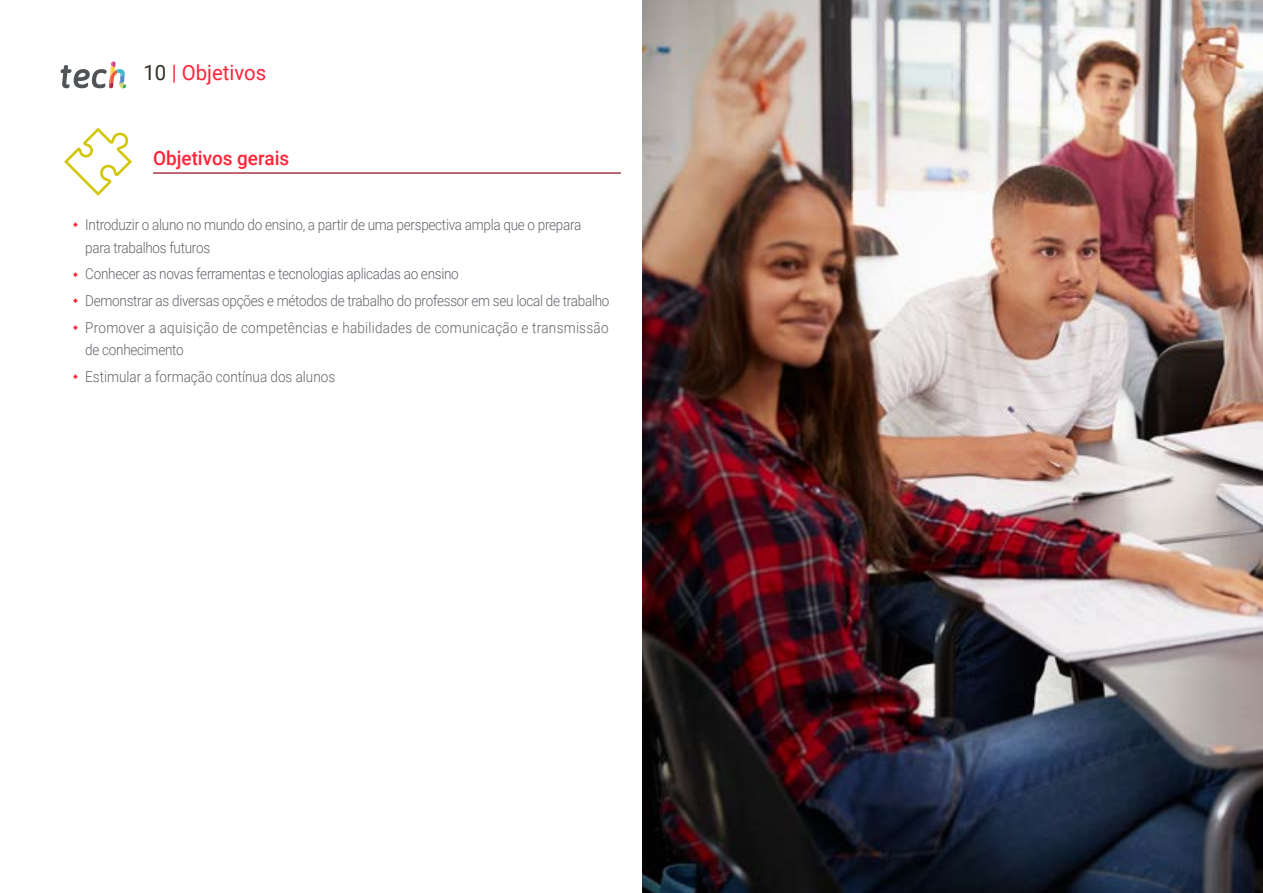
<style>
.page{position:relative;width:1263px;height:893px;background:#fff}
.page>*{position:absolute;margin:0;border:0;box-sizing:border-box;transform-origin:0 0}
.t1{font:21px "Roboto";color:#ff2438}
.t2{font:500 19.5px "Roboto";color:#ff2438}
.t3{font:300 15px/26.7px "Roboto";letter-spacing:-.02em;color:#61646a;scale:.9 1}
.t4{font:300 15px/26.7px "Roboto";color:#61646a;scale:.9 1}
.s1{color:#312e20}
</style>
<div class="page">
<svg style="left:61px;top:62px;width:65px;height:27px"></svg>
<hr style="left:153px;top:173px;width:468px;height:1px;background:#ff2438">
<svg style="left:64px;top:128px;width:68px;height:68px"></svg>
<img style="left:642px;top:0;width:621px;height:893px">
<h1 class="t1" style="left:144px;top:57px;width:124px"><span class="s1">10</span> | Objetivos</h1>
<h2 class="t2" style="left:153px;top:144px;width:138px">Objetivos gerais</h2>
<p class="t3" style="left:85px;top:213px;width:553px;line-height:22.5px">Introduzir o aluno no mundo do ensino, a partir de uma perspectiva ampla que o prepara para trabalhos futuros</p>
<p class="t3" style="left:85px;top:260px;width:584px">Conhecer as novas ferramentas e tecnologias aplicadas ao ensino<br>Demonstrar as diversas opções e métodos de trabalho do professor em seu local de trabalho<br>Promover a aquisição de competências e habilidades de comunicação e transmissão</p>
<p class="t4" style="left:85px;top:336px;width:279px">de conhecimento<br>Estimular a formação contínua dos alunos</p>
</div>
